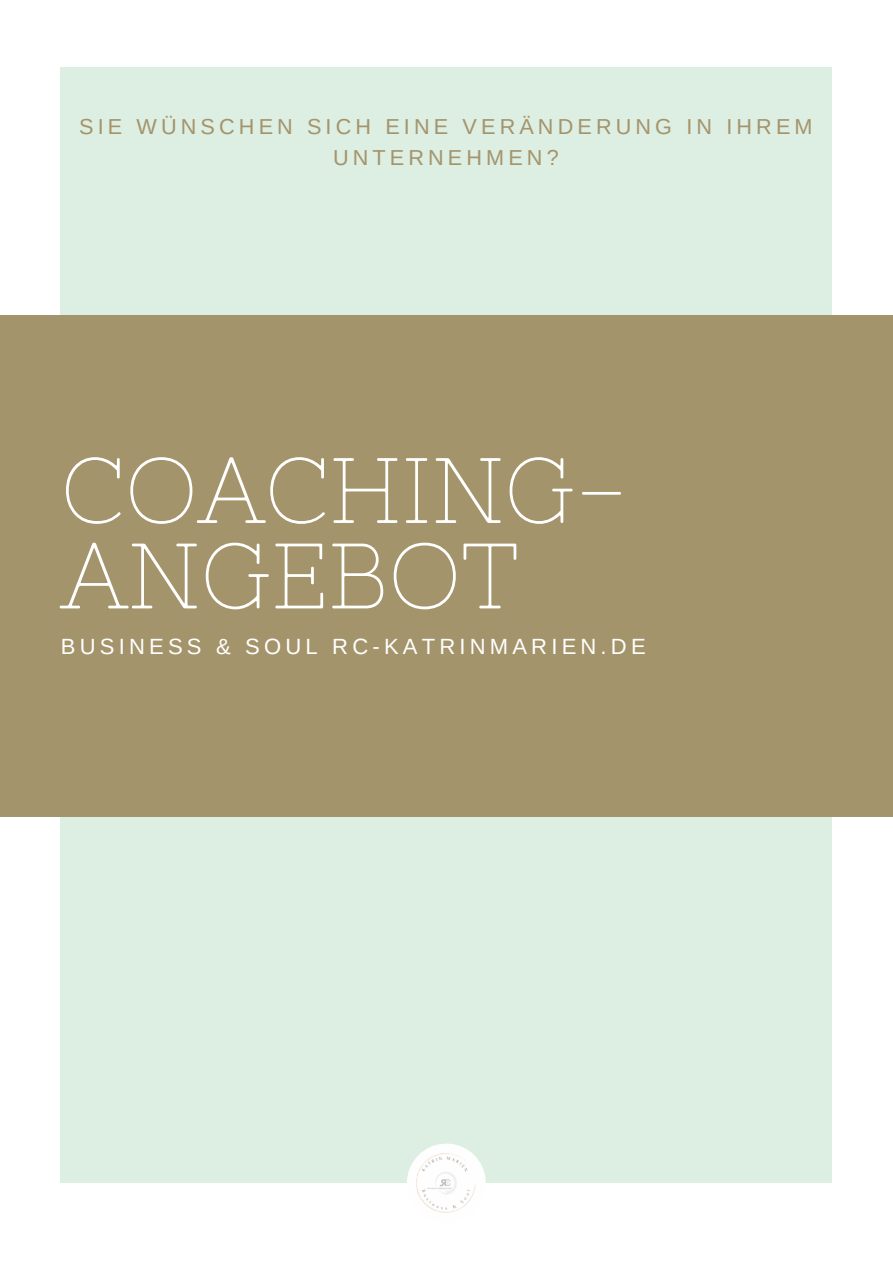
<style>
.page{position:relative;width:893px;height:1264px;background:#fff}
.page>*{position:absolute;margin:0;border:0;box-sizing:border-box;transform-origin:0 0}
.t1{font:92.55px/85.5px "Nixie One";color:#fff}
.t2{font:22.05px "Arimo";letter-spacing:.19em;color:#fff}
.t3{font:21.6px/31.5px "Arimo";letter-spacing:.19em;color:#a4946b;text-align:center}
</style>
<div class="page">
<div style="left:61px;top:67px;width:770px;height:1115px;background:#ddeee3"></div>
<div style="left:0;top:316px;width:892px;height:500px;background:#a4946b"></div>
<img style="left:407px;top:1143px;width:79px;height:79px;border-radius:50%">
<p class="t3" style="left:79px;top:110px;width:734px">SIE WÜNSCHEN SICH EINE VERÄNDERUNG IN IHREM<br>UNTERNEHMEN?</p>
<h1 class="t1" style="left:61px;top:447px;width:569px">COACHING-<br>ANGEBOT</h1>
<p class="t2" style="left:61px;top:633px;width:586px">BUSINESS &amp; SOUL RC-KATRINMARIEN.DE</p>
</div>
